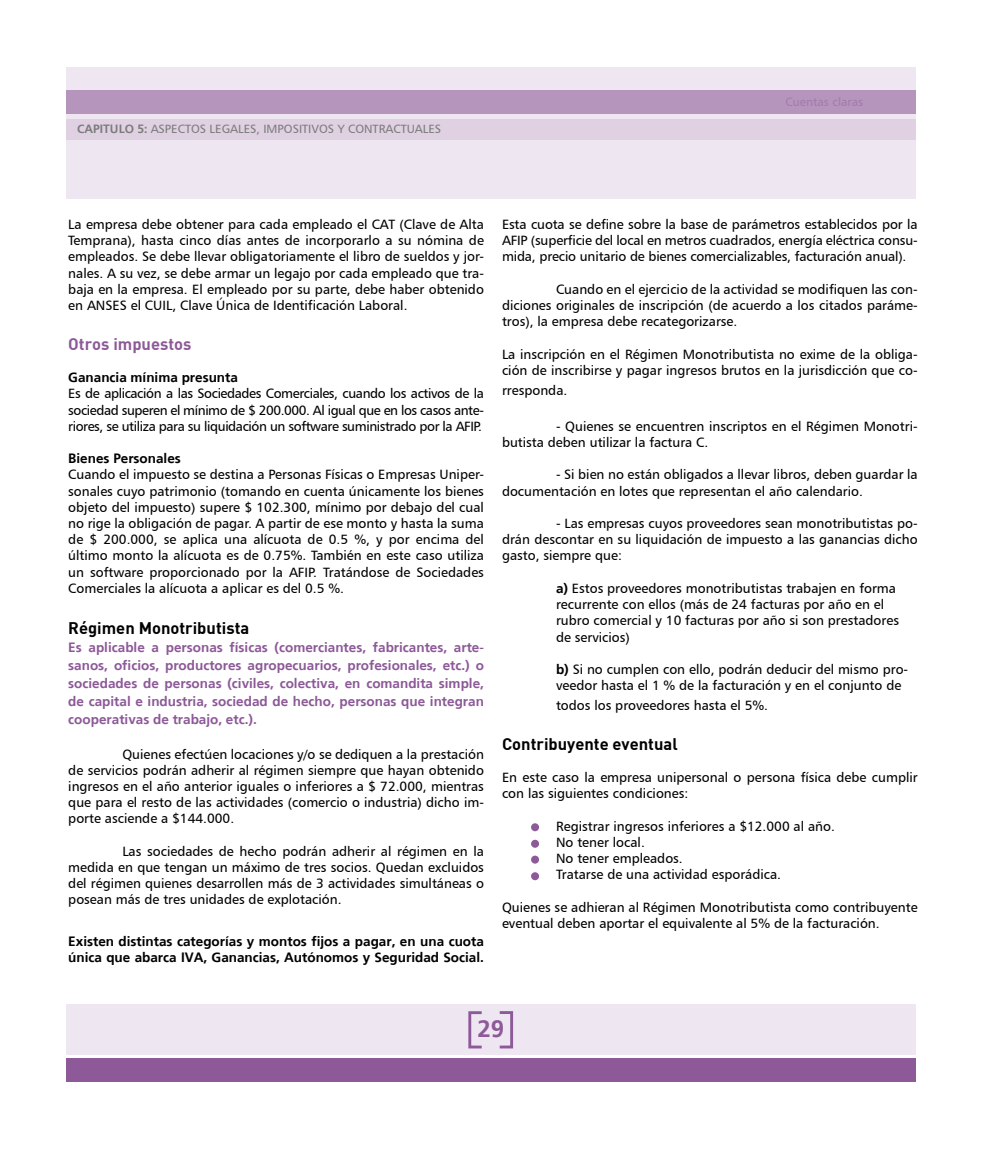
<style>
.page{position:relative;width:983px;height:1153px;background:#fff}
.page>*{position:absolute;margin:0;border:0;box-sizing:border-box;transform-origin:0 0}
.t1{font:700 24px "Frutiger";color:#8d5998}
.t2{font:700 16.5px "DIN";color:#000}
.t3{font:700 16.5px "DIN";color:#8d5998}
.t4{font:13.5px/16.2px "Frutiger";color:#000;text-align:justify}
.t5{font:700 13.5px/18px "Frutiger";color:#8d5998;text-align:justify}
.t6{font:700 13.5px/16.2px "Frutiger";color:#000}
.t7{font:12px "Frutiger";color:#7c7c7c}
.t8{font:12px "Frutiger";color:#a47aad}
.s1{font-weight:700}
</style>
<div class="page">
<div style="left:531px;top:823px;width:8px;height:8px;background:#8d5998;border-radius:50%"></div>
<div style="left:531px;top:839px;width:8px;height:8px;background:#8d5998;border-radius:50%"></div>
<div style="left:531px;top:855px;width:8px;height:8px;background:#8d5998;border-radius:50%"></div>
<div style="left:531px;top:872px;width:8px;height:8px;background:#8d5998;border-radius:50%"></div>
<div style="left:66px;top:68px;width:849px;height:131px;background:#eee6f0"></div>
<div style="left:66px;top:90px;width:849px;height:24px;background:#b695bd"></div>
<div style="left:66px;top:1003px;width:849px;height:50px;background:#eee6f0"></div>
<div style="left:66px;top:1058px;width:849px;height:23px;background:#8d5998"></div>
<svg style="left:468px;top:1011px;width:13px;height:37px"></svg>
<svg style="left:499px;top:1011px;width:14px;height:37px"></svg>
<div style="left:66px;top:119px;width:849px;height:21px;background:#dfd1e2"></div>
<p class="t7" style="left:77px;top:122px;width:365px"><span class="s1">CAPITULO 5:</span> ASPECTOS LEGALES, IMPOSITIVOS Y CONTRACTUALES</p>
<p class="t8" style="left:785px;top:95px;width:79px">Cuentas claras</p>
<p class="t4" style="left:68px;top:216px;width:417px">La empresa debe obtener para cada empleado el CAT (Clave de Alta Temprana), hasta cinco días antes de incorporarlo a su nómina de empleados. Se debe llevar obligatoriamente el libro de sueldos y jor&shy;nales. A su vez, se debe armar un legajo por cada empleado que tra&shy;baja en la empresa. El empleado por su parte, debe haber obtenido en ANSES el CUIL, Clave Única de Identificación Laboral.</p>
<p class="t3" style="left:68px;top:333px;width:125px">Otros impuestos</p>
<p class="t6" style="left:68px;top:369px;width:171px">Ganancia mínima presunta</p>
<p class="t4" style="left:68px;top:385px;width:417px">Es de aplicación a las Sociedades Comerciales, cuando los activos de la sociedad superen el mínimo de $ 200.000. Al igual que en los casos ante&shy;riores, se utiliza para su liquidación un software suministrado por la AFIP.</p>
<p class="t6" style="left:68px;top:450px;width:114px">Bienes Personales</p>
<p class="t4" style="left:68px;top:466px;width:417px">Cuando el impuesto se destina a Personas Físicas o Empresas Uniper&shy;sonales cuyo patrimonio (tomando en cuenta únicamente los bienes objeto del impuesto) supere $ 102.300, mínimo por debajo del cual no rige la obligación de pagar. A partir de ese monto y hasta la suma de $ 200.000, se aplica una alícuota de 0.5 %, y por encima del último monto la alícuota es de 0.75%. También en este caso utiliza un software proporcionado por la AFIP. Tratándose de Sociedades Comerciales la alícuota a aplicar es del 0.5 %.</p>
<p class="t2" style="left:68px;top:617px;width:182px">Régimen Monotributista</p>
<p class="t5" style="left:68px;top:638px;width:417px">Es aplicable a personas físicas (comerciantes, fabricantes, arte&shy;sanos, oficios, productores agropecuarios, profesionales, etc.) o sociedades de personas (civiles, colectiva, en comandita simple, de capital e industria, sociedad de hecho, personas que integran cooperativas de trabajo, etc.).</p>
<p class="t4" style="left:68px;top:745px;width:417px;text-indent:54px">Quienes efectúen locaciones y/o se dediquen a la prestación de servicios podrán adherir al régimen siempre que hayan obtenido ingresos en el año anterior iguales o inferiores a $ 72.000, mientras que para el resto de las actividades (comercio o industria) dicho im&shy;porte asciende a $144.000.</p>
<p class="t4" style="left:68px;top:842px;width:417px;text-indent:54px">Las sociedades de hecho podrán adherir al régimen en la medida en que tengan un máximo de tres socios. Quedan excluidos del régimen quienes desarrollen más de 3 actividades simultáneas o posean más de tres unidades de explotación.</p>
<p class="t6" style="left:68px;top:932px;width:417px">Existen distintas categorías y montos fijos a pagar, en una cuota única que abarca IVA, Ganancias, Autónomos y Seguridad Social.</p>
<p class="t4" style="left:502px;top:216px;width:417px">Esta cuota se define sobre la base de parámetros establecidos por la AFIP (superficie del local en metros cuadrados, energía eléctrica consu&shy;mida, precio unitario de bienes comercializables, facturación anual).</p>
<p class="t4" style="left:502px;top:281px;width:417px;text-indent:54px">Cuando en el ejercicio de la actividad se modifiquen las con&shy;diciones originales de inscripción (de acuerdo a los citados paráme&shy;tros), la empresa debe recategorizarse.</p>
<p class="t4" style="left:502px;top:345px;width:417px">La inscripción en el Régimen Monotributista no exime de la obliga&shy;ción de inscribirse y pagar ingresos brutos en la jurisdicción que co-</p>
<p class="t4" style="left:502px;top:381px;width:67px">rresponda.</p>
<p class="t4" style="left:502px;top:417px;width:417px;text-indent:54px">- Quienes se encuentren inscriptos en el Régimen Monotri&shy;butista deben utilizar la factura C.</p>
<p class="t4" style="left:502px;top:466px;width:417px;text-indent:54px">- Si bien no están obligados a llevar libros, deben guardar la documentación en lotes que representan el año calendario.</p>
<p class="t4" style="left:502px;top:515px;width:417px;text-indent:54px">- Las empresas cuyos proveedores sean monotributistas po&shy;drán descontar en su liquidación de impuesto a las ganancias dicho gasto, siempre que:</p>
<p class="t4" style="left:556px;top:579px;width:344px;text-align:left"><span class="s1">a)</span> Estos proveedores monotributistas trabajen en forma recurrente con ellos (más de 24 facturas por año en el rubro comercial y 10 facturas por año si son prestadores de servicios)</p>
<p class="t4" style="left:556px;top:660px;width:353px"><span class="s1">b)</span> Si no cumplen con ello, podrán deducir del mismo pro&shy;veedor hasta el 1 % de la facturación y en el conjunto de</p>
<p class="t4" style="left:556px;top:696px;width:213px">todos los proveedores hasta el 5%.</p>
<p class="t2" style="left:502px;top:732px;width:177px">Contribuyente eventual</p>
<p class="t4" style="left:502px;top:768px;width:417px">En este caso la empresa unipersonal o persona física debe cumplir con las siguientes condiciones:</p>
<p class="t4" style="left:556px;top:817px;width:280px;text-align:left">Registrar ingresos inferiores a $12.000 al año.<br>No tener local.<br>No tener empleados.<br>Tratarse de una actividad esporádica.</p>
<p class="t4" style="left:502px;top:898px;width:417px">Quienes se adhieran al Régimen Monotributista como contribuyente eventual deben aportar el equivalente al 5% de la facturación.</p>
<h1 class="t1" style="left:477px;top:1014px;width:28px">29</h1>
</div>
